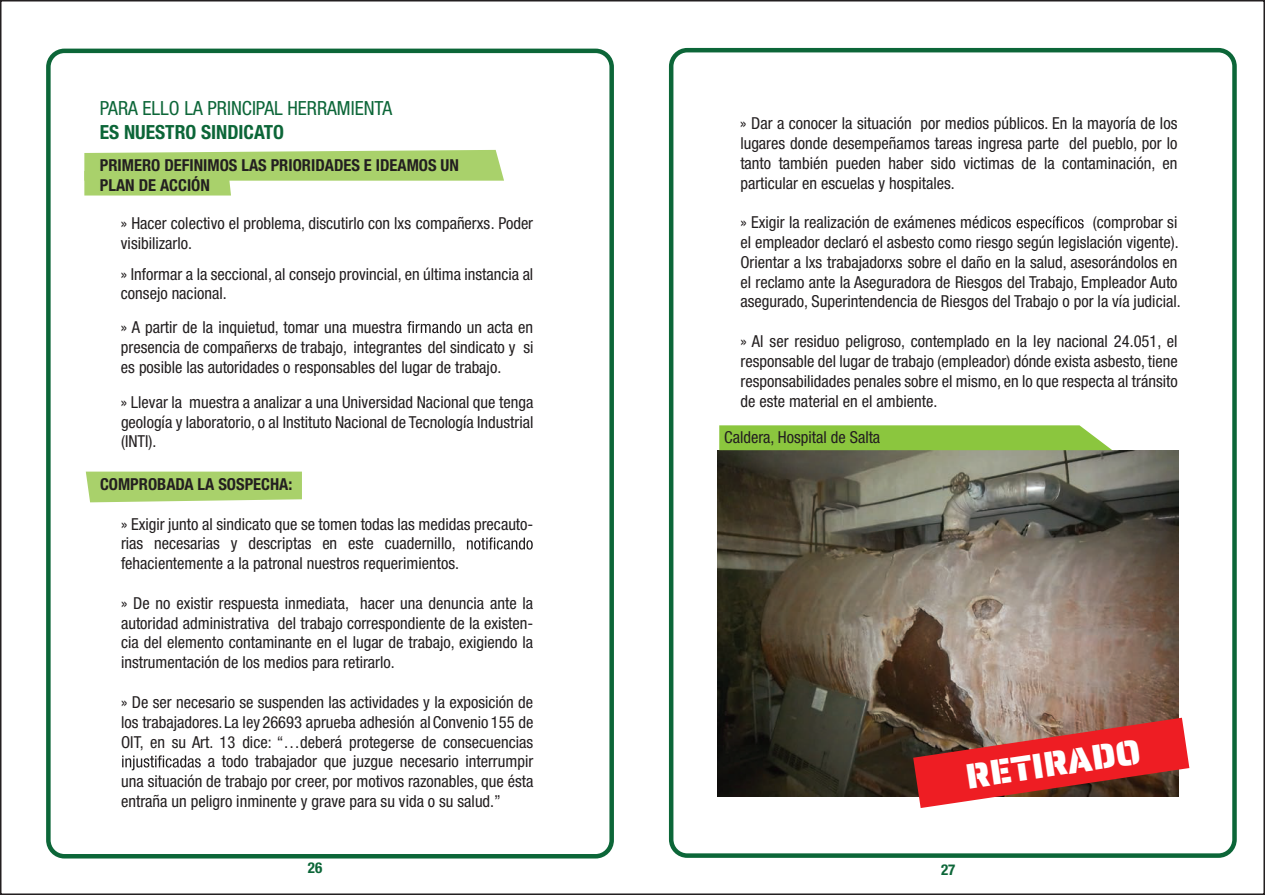
<style>
.page{position:relative;width:1265px;height:895px;background:#fff}
.page>*{position:absolute;margin:0;border:0;box-sizing:border-box;transform-origin:0 0}
.t1{font:35.7px "Saira Stencil";color:#fff}
.t2{font:condensed 19.5px "Helvetica Neue LT Std";color:#0c6638}
.t3{font:700 condensed 19.5px "Helvetica Neue LT Std";color:#0c6638}
.t4{font:condensed 16.5px/19.8px "Helvetica Neue LT Std";color:#231f20;text-align:justify}
.t5{font:700 condensed 16.5px/19.8px "Helvetica Neue LT Std";color:#231f20}
.t6{font:700 condensed 15px "Helvetica Neue LT Std";color:#0c6638}
</style>
<div class="page">
<div style="left:669px;top:48px;width:567px;height:809px;border:4px solid #0c6638;border-radius:16px"></div>
<div style="left:46px;top:49px;width:568px;height:809px;border:4px solid #0c6638;border-radius:16px"></div>
<svg style="left:1016px;top:216px;width:67px;height:15px"></svg>
<img style="left:717px;top:450px;width:461px;height:346px">
<svg style="left:719px;top:425px;width:393px;height:25px;background:#91c948"></svg>
<svg style="left:86px;top:471px;width:216px;height:31px;background:#aed374"></svg>
<svg style="left:84px;top:150px;width:420px;height:45px"></svg>
<svg style="left:407px;top:321px;width:54px;height:12px"></svg>
<svg style="left:467px;top:537px;width:65px;height:12px"></svg>
<svg style="left:122px;top:755px;width:79px;height:15px"></svg>
<svg style="left:913px;top:717px;width:276px;height:91px;background:#c14846"></svg>
<p class="t2" style="left:100px;top:97px;width:294px">PARA ELLO LA PRINCIPAL HERRAMIENTA</p>
<p class="t3" style="left:100px;top:120px;width:186px">ES NUESTRO SINDICATO</p>
<p class="t5" style="left:100px;top:155px;width:360px">PRIMERO DEFINIMOS LAS PRIORIDADES E IDEAMOS UN<br>PLAN DE ACCIÓN</p>
<p class="t4" style="left:121px;top:213px;width:414px">» Hacer colectivo el problema, discutirlo con lxs compañerxs. Poder visibilizarlo.</p>
<p class="t4" style="left:121px;top:264px;width:414px">» Informar a la seccional, al consejo provincial, en última instancia al consejo nacional.</p>
<p class="t4" style="left:121px;top:317px;width:283px">» A partir de la inquietud, tomar una muestra</p>
<p class="t4" style="left:121px;top:317px;width:414px;text-indent:346px">un acta en presencia de compañerxs de trabajo, integrantes del sindicato y si es posible las autoridades o responsables del lugar de trabajo.</p>
<p class="t4" style="left:121px;top:392px;width:414px">» Llevar la muestra a analizar a una Universidad Nacional que tenga geología y laboratorio, o al Instituto Nacional de Tecnología Industrial (INTI).</p>
<p class="t5" style="left:100px;top:474px;width:194px">COMPROBADA LA SOSPECHA:</p>
<p class="t4" style="left:121px;top:513px;width:414px;text-align:left">» Exigir junto al sindicato que se tomen todas las medidas precauto&shy;rias necesarias y descriptas en este cuadernillo, fehacientemente a la patronal nuestros requerimientos.</p>
<p class="t4" style="left:121px;top:593px;width:414px">» De no existir respuesta inmediata, hacer una denuncia ante la autoridad administrativa del trabajo correspondiente de la existen&shy;cia del elemento contaminante en el lugar de trabajo, exigiendo la instrumentación de los medios para retirarlo.</p>
<p class="t4" style="left:121px;top:692px;width:413px">» De ser necesario se suspenden las actividades y la exposición de</p>
<p class="t4" style="left:121px;top:711px;width:414px">los trabajadores.La ley 26693 aprueba adhesión alConvenio 155 de</p>
<p class="t4" style="left:121px;top:731px;width:414px">OIT, en su Art. 13 dice: “…deberá protegerse de consecuencias</p>
<p class="t4" style="left:208px;top:751px;width:327px">a todo trabajador que juzgue necesario interrumpir</p>
<p class="t4" style="left:121px;top:771px;width:414px">una situación de trabajo por creer, por motivos razonables, que ésta</p>
<p class="t4" style="left:121px;top:791px;width:381px">entraña un peligro inminente y grave para su vida o su salud.”</p>
<p class="t4" style="left:740px;top:113px;width:438px">» Dar a conocer la situación por medios públicos. En la mayoría de los lugares donde desempeñamos tareas ingresa parte del pueblo, por lo tanto también pueden haber sido victimas de la contaminación, en particular en escuelas y hospitales.</p>
<p class="t4" style="left:740px;top:212px;width:273px">» Exigir la realización de exámenes médicos</p>
<p class="t4" style="left:740px;top:212px;width:442px;text-align:left;text-indent:352px">(comprobar si el empleador declaró el asbesto como riesgo según legislación vigente).<br>Orientar a lxs trabajadorxs sobre el daño en la salud, asesorándolos en el reclamo ante la Aseguradora de Riesgos del Trabajo, Empleador Auto asegurado, Superintendencia de Riesgos del Trabajo o por la vía judicial.</p>
<p class="t4" style="left:740px;top:331px;width:439px">» Al ser residuo peligroso, contemplado en la ley nacional 24.051, el responsable del lugar de trabajo (empleador) dónde exista asbesto, tiene responsabilidades penales sobre el mismo, en lo que respecta al tránsito de este material en el ambiente.</p>
<p class="t4" style="left:724px;top:427px;width:158px">Caldera, Hospital de Salta</p>
<h1 class="t1" style="left:962px;top:747px;width:177px;rotate:-8deg">RETIRADO</h1>
<p class="t6" style="left:308px;top:858px;width:16px">26</p>
<p class="t6" style="left:941px;top:860px;width:16px">27</p>
</div>
